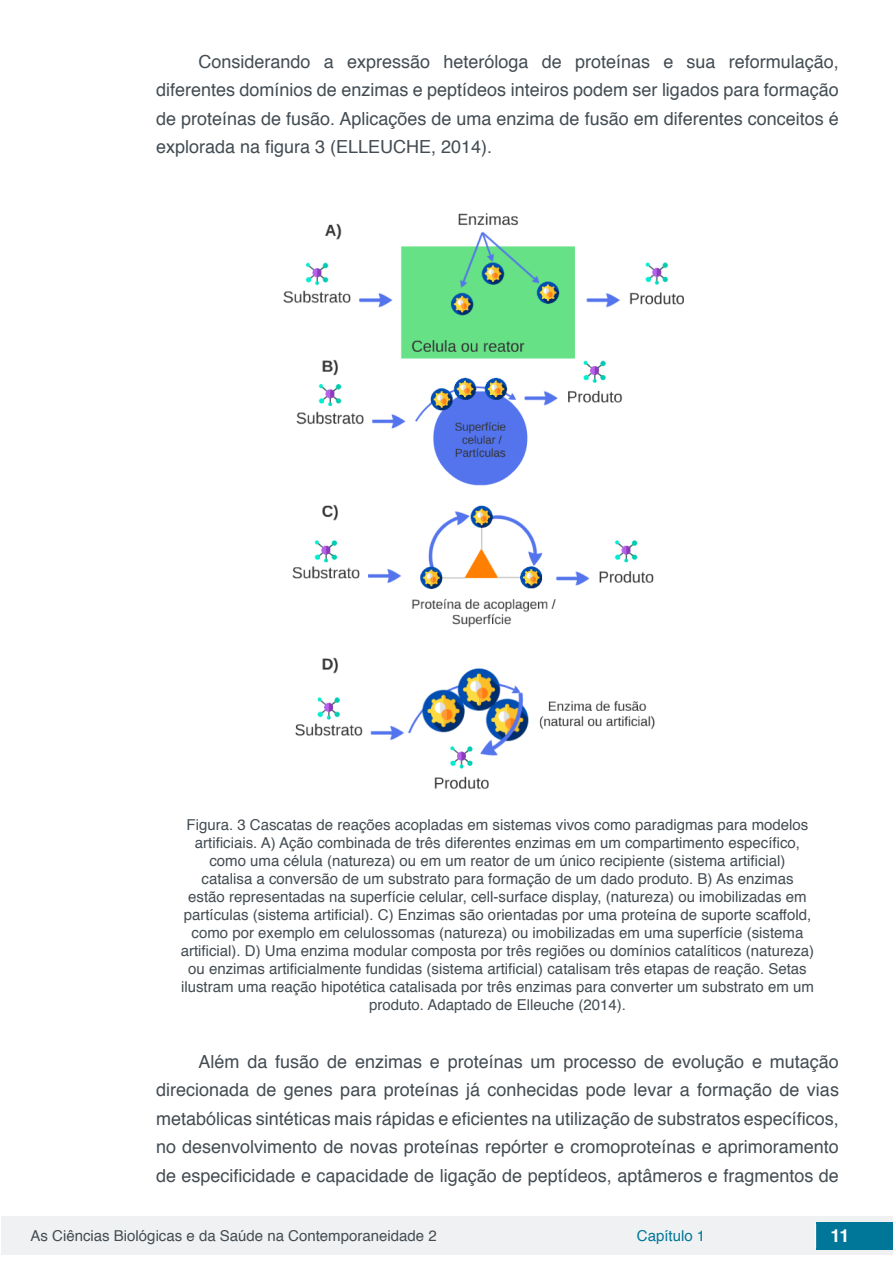
<style>
.page{position:relative;width:893px;height:1263px;background:#fff}
.page>*{position:absolute;margin:0;border:0;box-sizing:border-box;transform-origin:0 0}
.txt{font:18px/28.5px "Helvetica";color:#434c52;text-align:justify}
.t1{font:700 18px "Helvetica";color:#fff}
.info_tab_gra_imag{font:15px/18px "Helvetica";color:#434c52;text-align:center}
.t2{font:15px "Helvetica";color:#007699}
</style>
<div class="page">
<div style="left:1px;top:1216px;width:891px;height:38px;background:#f0f1f2"></div>
<div style="left:816px;top:1222px;width:77px;height:27px;background:#007699"></div>
<svg style="left:815px;top:1224px;width:1px;height:24px"></svg>
<img style="left:283px;top:213px;width:401px;height:576px">
<p class="txt" style="left:156px;top:47px;width:684px;text-indent:43px">Considerando a expressão heteróloga de proteínas e sua reformulação, diferentes domínios de enzimas e peptídeos inteiros podem ser ligados para formação de proteínas de fusão. Aplicações de uma enzima de fusão em diferentes conceitos é explorada na figura 3 (ELLEUCHE, 2014).</p>
<p class="info_tab_gra_imag" style="left:181px;top:817px;width:635px">Figura. 3 Cascatas de reações acopladas em sistemas vivos como paradigmas para modelos artificiais. A) Ação combinada de três diferentes enzimas em um compartimento específico, como uma célula (natureza) ou em um reator de um único recipiente (sistema artificial)<br>catalisa a conversão de um substrato para formação de um dado produto. B) As enzimas<br>estão representadas na superfície celular, cell-surface display, (natureza) ou imobilizadas em partículas (sistema artificial). C) Enzimas são orientadas por uma proteína de suporte scaffold, como por exemplo em celulossomas (natureza) ou imobilizadas em uma superfície (sistema artificial). D) Uma enzima modular composta por três regiões ou domínios catalíticos (natureza) ou enzimas artificialmente fundidas (sistema artificial) catalisam três etapas de reação. Setas ilustram uma reação hipotética catalisada por três enzimas para converter um substrato em um produto. Adaptado de Elleuche (2014).</p>
<p class="txt" style="left:156px;top:1047px;width:684px;text-indent:43px">Além da fusão de enzimas e proteínas um processo de evolução e mutação direcionada de genes para proteínas já conhecidas pode levar a formação de vias metabólicas sintéticas mais rápidas e eficientes na utilização de substratos específicos, no desenvolvimento de novas proteínas repórter e cromoproteínas e aprimoramento de especificidade e capacidade de ligação de peptídeos, aptâmeros e fragmentos de</p>
<p class="info_tab_gra_imag" style="left:31px;top:1227px;width:408px">As Ciências Biológicas e da Saúde na Contemporaneidade 2</p>
<p class="t2" style="left:637px;top:1224px;width:70px">Capítulo 1</p>
<p class="t1" style="left:830px;top:1221px;width:21px">11</p>
</div>
